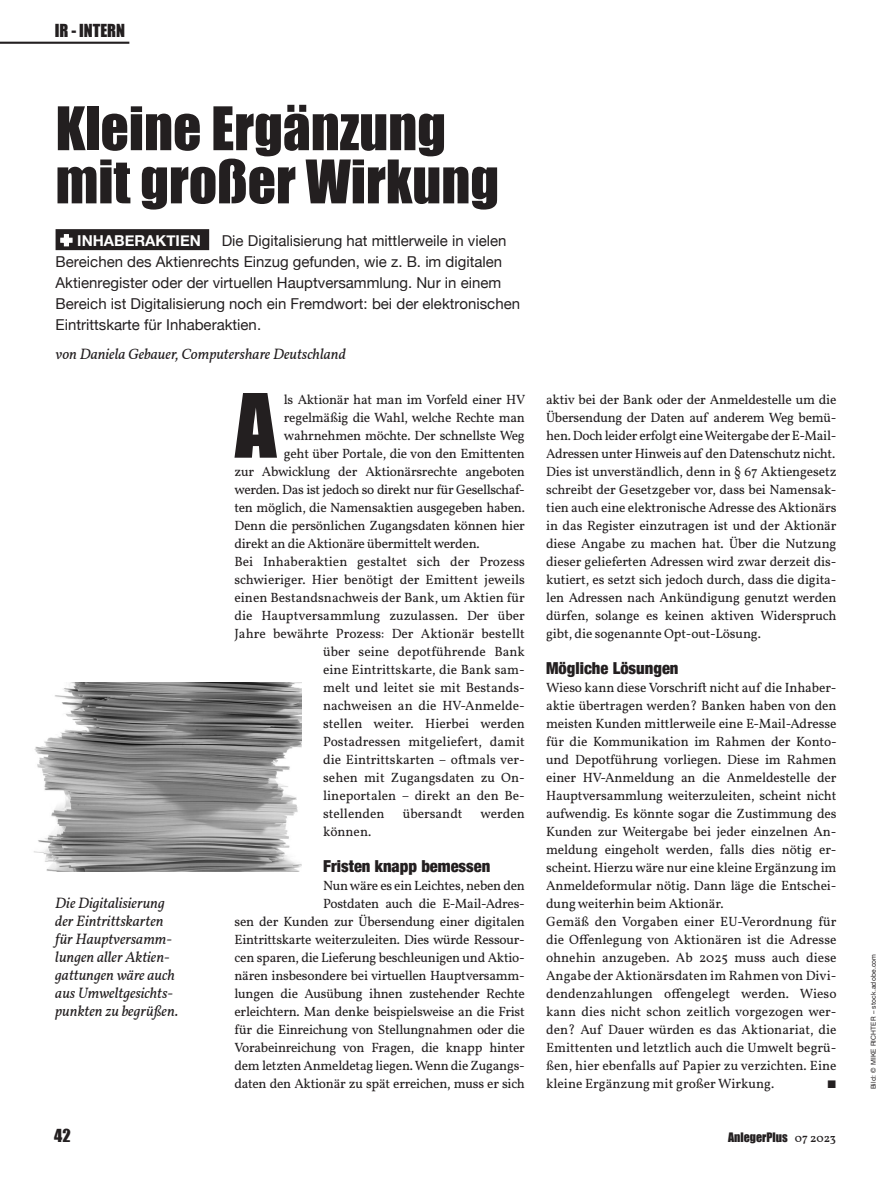
<style>
.page{position:relative;width:893px;height:1191px;background:#fff}
.page>*{position:absolute;margin:0;border:0;box-sizing:border-box;transform-origin:0 0}
.t1{font:81.75px "Impact";color:#231f20}
.t2{font:55.5px/53.1px "Impact";color:#231f20}
.t3{font:900 condensed 16.5px "Helvetica Neue";color:#231f20}
.t4{font:16.5px "Impact";color:#231f20}
.t5{font:15px/21px "Helvetica Neue";color:#231f20}
.t6{font:italic 15px/18px "Vollkorn";color:#231f20}
.t7{font:700 15px "Helvetica Neue";color:#fff}
.t8{font:13.5px/18px "Vollkorn";letter-spacing:-.01em;color:#231f20;text-align:right}
.t9{font:13.5px "Vollkorn";letter-spacing:-.03em;color:#231f20}
.t10{font:12px "Impact";color:#231f20}
.t11{font:6.75px "Helvetica Neue";letter-spacing:.025em;color:#231f20}
.s1{font-family:"Vollkorn";font-weight:500}
</style>
<div class="page">
<hr style="left:0;top:42px;width:129px;height:2px;background:#231f20">
<div style="left:56px;top:229px;width:153px;height:21px;background:#231f20"></div>
<img style="left:34px;top:682px;width:268px;height:190px">
<p class="t4" style="left:55px;top:17px;width:72px">IR - INTERN</p>
<h2 class="t2" style="left:56px;top:100px;width:445px">Kleine Ergänzung mit großer Wirkung</h2>
<p class="t7" style="left:77px;top:228px;width:125px">INHABERAKTIEN</p>
<p class="t5" style="left:56px;top:231px;width:466px;text-indent:166px">Die Digitalisierung hat mittlerweile in vielen Bereichen des Aktienrechts Einzug gefunden, wie z. B. im digitalen Aktienregister oder der virtuellen Hauptversammlung. Nur in einem Bereich ist Digitalisierung noch ein Fremdwort: bei der elektronischen Eintrittskarte für Inhaberaktien.</p>
<p class="t6" style="left:56px;top:344px;width:292px">von Daniela Gebauer, Computershare Deutschland</p>
<p class="t6" style="left:55px;top:892px;width:124px">Die Digitalisierung der Eintrittskarten für Hauptversamm&shy;lungen aller Aktien&shy;gattungen wäre auch aus Umweltgesichts&shy;punkten zu begrüßen.</p>
<h1 class="t1" style="left:235px;top:362px;width:43px">A</h1>
<p class="t8" style="left:284px;top:389px;width:243px">ls Aktionär hat man im Vorfeld einer HV</p>
<p class="t8" style="left:284px;top:407px;width:242px">regelmäßig die Wahl, welche Rechte man</p>
<p class="t8" style="left:284px;top:425px;width:242px">wahrnehmen möchte. Der schnellste Weg</p>
<p class="t8" style="left:284px;top:443px;width:242px">geht über Portale, die von den Emittenten</p>
<p class="t8" style="left:234px;top:461px;width:292px">zur Abwicklung der Aktionärsrechte angeboten</p>
<p class="t9" style="left:234px;top:479px;width:292px">werden. Das ist jedoch so direkt nur für Gesellschaf-</p>
<p class="t8" style="left:234px;top:497px;width:292px">ten möglich, die Namensaktien ausgegeben haben.</p>
<p class="t8" style="left:234px;top:515px;width:292px">Denn die persönlichen Zugangsdaten können hier</p>
<p class="t8" style="left:234px;top:533px;width:247px">direkt an die Aktionäre übermittelt werden.</p>
<p class="t8" style="left:234px;top:551px;width:292px">Bei Inhaberaktien gestaltet sich der Prozess</p>
<p class="t8" style="left:234px;top:569px;width:292px">schwieriger. Hier benötigt der Emittent jeweils</p>
<p class="t8" style="left:234px;top:587px;width:292px">einen Bestandsnachweis der Bank, um Aktien für</p>
<p class="t8" style="left:234px;top:605px;width:292px">die Hauptversammlung zuzulassen. Der über</p>
<p class="t8" style="left:234px;top:623px;width:292px">Jahre bewährte Prozess: Der Aktionär bestellt</p>
<p class="t8" style="left:323px;top:641px;width:203px">über seine depotführende Bank</p>
<p class="t8" style="left:323px;top:659px;width:203px">eine Eintrittskarte, die Bank sam-</p>
<p class="t8" style="left:323px;top:677px;width:203px">melt und leitet sie mit Bestands-</p>
<p class="t8" style="left:323px;top:695px;width:203px">nachweisen an die HV-Anmelde-</p>
<p class="t8" style="left:323px;top:713px;width:203px">stellen weiter. Hierbei werden</p>
<p class="t8" style="left:323px;top:731px;width:203px">Postadressen mitgeliefert, damit</p>
<p class="t8" style="left:323px;top:749px;width:203px">die Eintrittskarten – oftmals ver-</p>
<p class="t8" style="left:323px;top:767px;width:203px">sehen mit Zugangsdaten zu On-</p>
<p class="t8" style="left:323px;top:785px;width:203px">lineportalen – direkt an den Be-</p>
<p class="t8" style="left:323px;top:803px;width:63px">stellenden</p>
<p class="t8" style="left:403px;top:803px;width:61px">übersandt</p>
<p class="t8" style="left:480px;top:803px;width:46px">werden</p>
<p class="t8" style="left:323px;top:821px;width:50px">können.</p>
<p class="t3" style="left:323px;top:852px;width:169px">Fristen knapp bemessen</p>
<p class="t8" style="left:234px;top:875px;width:292px">Nun wäre es ein Leichtes, neben den<br>Postdaten auch die E-Mail-Adres-<br>sen der Kunden zur Übersendung einer digitalen Eintrittskarte weiterzuleiten. Dies würde Ressour&shy;cen sparen, die Lieferung beschleunigen und Aktio&shy;nären insbesondere bei virtuellen Hauptversamm&shy;lungen die Ausübung ihnen zustehender Rechte erleichtern. Man denke beispielsweise an die Frist für die Einreichung von Stellungnahmen oder die Vorabeinreichung von Fragen, die knapp hinter dem letzten Anmeldetag liegen. Wenn die Zugangs&shy;daten den Aktionär zu spät erreichen, muss er sich</p>
<p class="t8" style="left:546px;top:389px;width:292px;text-align:justify">aktiv bei der Bank oder der Anmeldestelle um die Übersendung der Daten auf anderem Weg bemü&shy;hen. Doch leider erfolgt eine Weitergabe der E-Mail-Adressen unter Hinweis auf den Datenschutz nicht.<br>Dies ist unverständlich, denn in § 67 Aktiengesetz schreibt der Gesetzgeber vor, dass bei Namensak&shy;tien auch eine elektronische Adresse des Aktionärs in das Register einzutragen ist und der Aktionär diese Angabe zu machen hat. Über die Nutzung dieser gelieferten Adressen wird zwar derzeit dis&shy;kutiert, es setzt sich jedoch durch, dass die digita&shy;len Adressen nach Ankündigung genutzt werden dürfen, solange es keinen aktiven Widerspruch gibt, die sogenannte Opt-out-Lösung.</p>
<p class="t3" style="left:546px;top:654px;width:134px">Mögliche Lösungen</p>
<p class="t8" style="left:546px;top:677px;width:292px;text-align:left">Wieso kann diese Vorschrift nicht auf die Inhaber&shy;aktie übertragen werden? Banken haben von den meisten Kunden mittlerweile eine E-Mail-Adresse für die Kommunikation im Rahmen der Konto&shy;und Depotführung vorliegen. Diese im Rahmen einer HV-Anmeldung an die Anmeldestelle der Hauptversammlung weiterzuleiten, scheint nicht aufwendig. Es könnte sogar die Zustimmung des Kunden zur Weitergabe bei jeder einzelnen An&shy;meldung eingeholt werden, falls dies nötig er&shy;scheint. Hierzu wäre nur eine kleine Ergänzung im Anmeldeformular nötig. Dann läge die Entschei&shy;dung weiterhin beim Aktionär.<br>Gemäß den Vorgaben einer EU-Verordnung für die Offenlegung von Aktionären ist die Adresse ohnehin anzugeben. Ab 2025 muss auch diese Angabe der Aktionärsdaten im Rahmen von Divi&shy;dendenzahlungen offengelegt werden. Wieso kann dies nicht schon zeitlich vorgezogen wer&shy;den? Auf Dauer würden es das Aktionariat, die Emittenten und letztlich auch die Umwelt begrü&shy;ßen, hier ebenfalls auf Papier zu verzichten. Eine kleine Ergänzung mit großer Wirkung.</p>
<p class="t4" style="left:54px;top:1122px;width:18px">42</p>
<p class="t10" style="left:728px;top:1128px;width:109px">AnlegerPlus <span class="s1">07 2023</span></p>
<p class="t11" style="left:869px;top:1089px;width:137px;rotate:-90deg">Bild: © MIKE RICHTER – stock.adobe.com</p>
</div>
